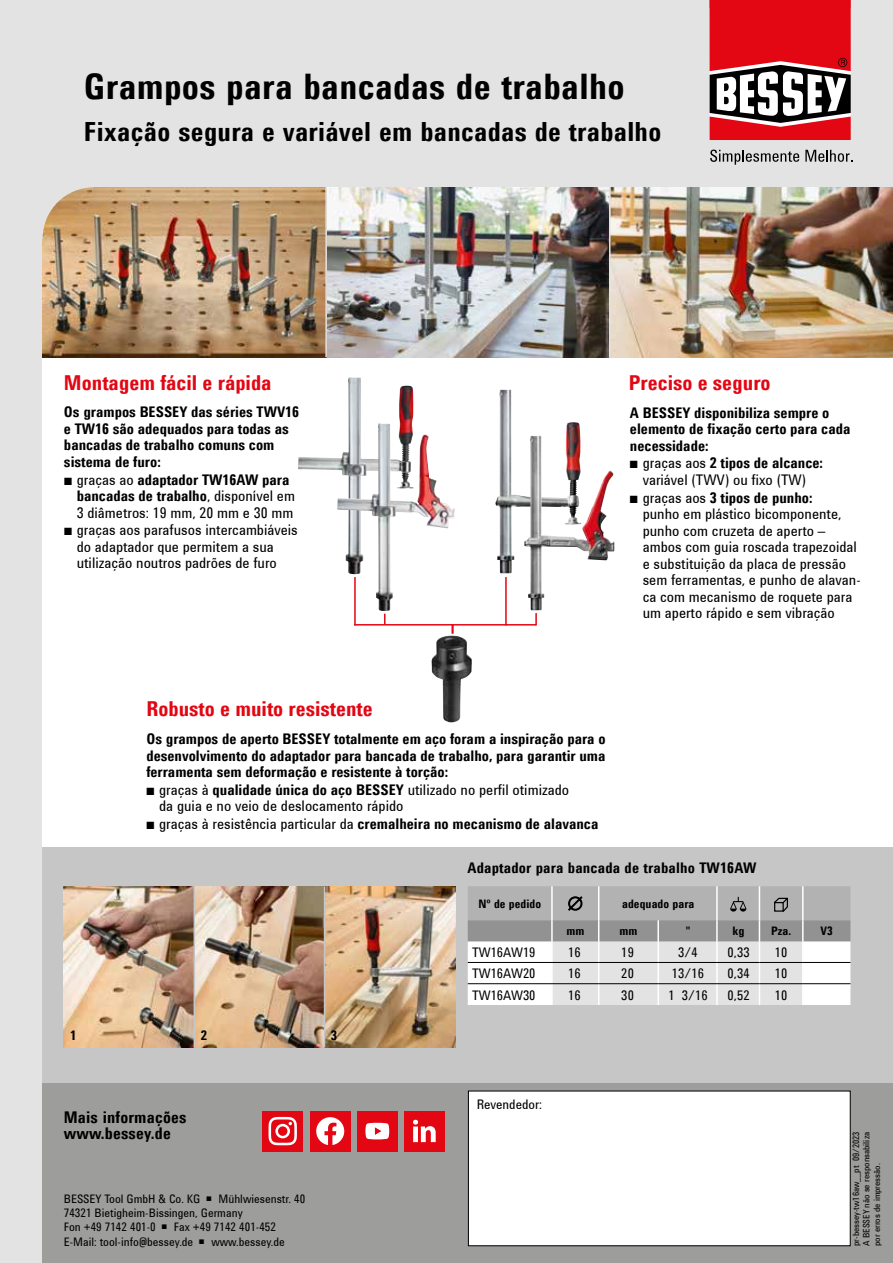
<style>
.page{position:relative;width:893px;height:1263px;background:#e3e3e3}
.page>*{position:absolute;margin:0;border:0;box-sizing:border-box;transform-origin:0 0}
.t1{font:700 36px "Utah WGL Cond";letter-spacing:.01em;color:#000}
.t2{font:700 27px "Utah WGL Cond";letter-spacing:.01em;color:#000}
.t3{font:700 21px "Utah WGL Cond";color:#e30613}
.t4{font:700 16.5px/16.5px "Utah WGL Cond";letter-spacing:.01em;color:#000}
.t5{font:15px/16.8px "Utah WGL Cond";color:#000}
.t6{font:700 15px/16.5px "Utah WGL Cond";color:#000}
.t7{font:13.5px "Utah WGL Cond";color:#000}
.t8{font:700 13.5px "Utah WGL Cond";color:#000}
.t9{font:12px/14.4px "Utah WGL Cond";color:#000}
.t10{font:700 12px "Utah WGL Cond";letter-spacing:.005em;color:#000}
.t11{font:9px/10.5px "Utah WGL Cond";color:#000;text-align:justify}
.s1{font-weight:700}
.s2{font-weight:400}
</style>
<div class="page">
<div style="left:43px;top:198px;width:850px;height:1065px;background:#fff"></div>
<img style="left:43px;top:187px;width:566px;height:170px">
<div style="left:43px;top:847px;width:850px;height:416px;background:#c6c6c6"></div>
<img style="left:610px;top:187px;width:283px;height:170px">
<svg style="left:42px;top:187px;width:52px;height:51px;background:#cca97f"></svg>
<img style="left:64px;top:886px;width:391px;height:161px">
<hr style="left:194px;top:886px;width:1px;height:161px;background:#c6c6c6">
<hr style="left:324px;top:886px;width:1px;height:161px;background:#c6c6c6">
<img style="left:431px;top:635px;width:41px;height:87px">
<div style="left:43px;top:1083px;width:850px;height:180px;background:#9d9d9c"></div>
<hr style="left:325px;top:187px;width:2px;height:170px;background:#e3e3e3">
<hr style="left:609px;top:186px;width:1px;height:171px;background:#e3e3e3">
<img style="left:495px;top:390px;width:86px;height:183px">
<img style="left:524px;top:435px;width:90px;height:175px">
<img style="left:298px;top:377px;width:116px;height:93px">
<img style="left:337px;top:423px;width:118px;height:188px">
<hr style="left:354px;top:624px;width:182px;height:1px;background:#e30613">
<svg style="left:535px;top:613px;width:2px;height:12px"></svg>
<hr style="left:505px;top:577px;width:2px;height:48px;background:#e30613">
<hr style="left:354px;top:577px;width:2px;height:48px;background:#e30613">
<div style="left:468px;top:1091px;width:382px;height:155px;background:#fff;border:1px solid #000"></div>
<div style="left:262px;top:1111px;width:41px;height:40px;background:#e30613"></div>
<svg style="left:269px;top:1117px;width:28px;height:28px"></svg>
<div style="left:310px;top:1111px;width:40px;height:40px;background:#e30613"></div>
<svg style="left:316px;top:1117px;width:28px;height:28px"></svg>
<div style="left:404px;top:1111px;width:40px;height:40px;background:#e30613"></div>
<svg style="left:413px;top:1120px;width:23px;height:22px"></svg>
<svg style="left:468px;top:886px;width:382px;height:119px;background:#c8c7c7"></svg>
<svg style="left:710px;top:150px;width:89px;height:15px"></svg>
<svg style="left:805px;top:150px;width:47px;height:12px"></svg>
<svg style="left:710px;top:0;width:141px;height:140px;background:#be3a42"></svg>
<div style="left:357px;top:1111px;width:40px;height:40px;background:#e30613"></div>
<svg style="left:365px;top:1123px;width:24px;height:16px"></svg>
<h1 class="t1" style="left:84px;top:59px;width:542px">Grampos para bancadas de trabalho</h1>
<h2 class="t2" style="left:84px;top:111px;width:579px">Fixação segura e variável em bancadas de trabalho</h2>
<h3 class="t3" style="left:64px;top:367px;width:209px">Montagem fácil e rápida</h3>
<p class="t6" style="left:64px;top:403px;width:237px">Os grampos BESSEY das séries TWV16 e TW16 são adequados para todas as bancadas de trabalho comuns com sistema de furo:</p>
<p class="t5" style="left:77px;top:470px;width:223px">graças ao <span class="s1">adaptador TW16AW para bancadas de trabalho</span>, disponível em 3 diâmetros: 19 mm, 20 mm e 30 mm graças aos parafusos intercambiáveis do adaptador que permitem a sua utilização noutros padrões de furo</p>
<h3 class="t3" style="left:629px;top:367px;width:143px">Preciso e seguro</h3>
<p class="t6" style="left:630px;top:403px;width:201px">A BESSEY disponibiliza sempre o</p>
<p class="t6" style="left:630px;top:420px;width:222px">elemento de fixação certo para cada</p>
<p class="t6" style="left:630px;top:436px;width:80px">necessidade:</p>
<p class="t6" style="left:643px;top:454px;width:182px"><span class="s2">graças aos</span> 2 tipos de alcance:</p>
<p class="t5" style="left:643px;top:471px;width:165px">variável (TWV) ou fixo (TW)</p>
<p class="t6" style="left:643px;top:489px;width:171px"><span class="s2">graças aos</span> 3 tipos de punho:</p>
<p class="t5" style="left:643px;top:505px;width:200px">punho em plástico bicomponente,</p>
<p class="t5" style="left:643px;top:521px;width:184px">punho com cruzeta de aperto –</p>
<p class="t5" style="left:643px;top:538px;width:216px">ambos com guia roscada trapezoidal</p>
<p class="t5" style="left:643px;top:554px;width:205px">e substituição da placa de pressão</p>
<p class="t5" style="left:643px;top:571px;width:220px">sem ferramentas, e punho de alavan-</p>
<p class="t5" style="left:643px;top:587px;width:211px">ca com mecanismo de roquete para</p>
<p class="t5" style="left:643px;top:604px;width:194px">um aperto rápido e sem vibração</p>
<h3 class="t3" style="left:146px;top:693px;width:228px">Robusto e muito resistente</h3>
<p class="t6" style="left:146px;top:730px;width:461px">Os grampos de aperto BESSEY totalmente em aço foram a inspiração para o</p>
<p class="t6" style="left:146px;top:746px;width:461px">desenvolvimento do adaptador para bancada de trabalho, para garantir uma</p>
<p class="t6" style="left:146px;top:763px;width:303px">ferramenta sem deformação e resistente à torção:</p>
<p class="t5" style="left:159px;top:781px;width:412px">graças à <span class="s1">qualidade única do aço BESSEY</span> utilizado no perfil otimizado</p>
<p class="t5" style="left:159px;top:797px;width:246px">da guia e no veio de deslocamento rápido</p>
<p class="t6" style="left:159px;top:815px;width:441px"><span class="s2">graças à resistência particular da</span> cremalheira no mecanismo de alavanca</p>
<p class="t6" style="left:468px;top:859px;width:290px">Adaptador para bancada de trabalho TW16AW</p>
<p class="t10" style="left:478px;top:894px;width:64px">Nº de pedido</p>
<p class="t10" style="left:622px;top:894px;width:74px">adequado para</p>
<p class="t10" style="left:566px;top:922px;width:20px">mm</p>
<p class="t10" style="left:619px;top:922px;width:20px">mm</p>
<p class="t10" style="left:686px;top:922px;width:6px">"</p>
<p class="t10" style="left:733px;top:922px;width:13px">kg</p>
<p class="t10" style="left:771px;top:922px;width:22px">Pza.</p>
<p class="t10" style="left:821px;top:922px;width:14px">V3</p>
<p class="t8" style="left:70px;top:1025px;width:8px">1</p>
<p class="t8" style="left:201px;top:1025px;width:8px">2</p>
<p class="t8" style="left:331px;top:1025px;width:8px">3</p>
<p class="t4" style="left:64px;top:1108px;width:124px">Mais informações www.bessey.de</p>
<p class="t9" style="left:64px;top:1191px;width:138px">BESSEY Tool GmbH &amp; Co. KG</p>
<p class="t9" style="left:64px;top:1191px;width:243px;text-indent:155px">Mühlwiesenstr. 40<br>74321 Bietigheim-Bissingen, Germany<br>Fon +49 7142 401-0</p>
<p class="t9" style="left:64px;top:1219px;width:214px;text-indent:110px">Fax +49 7142 401-452<br>E-Mail: tool-info@bessey.de</p>
<p class="t9" style="left:211px;top:1234px;width:75px">www.bessey.de</p>
<p class="t7" style="left:472px;top:942px;width:65px">TW16AW19</p>
<p class="t7" style="left:568px;top:942px;width:14px">16</p>
<p class="t7" style="left:621px;top:942px;width:14px">19</p>
<p class="t7" style="left:678px;top:942px;width:21px">3/4</p>
<p class="t7" style="left:728px;top:942px;width:24px">0,33</p>
<p class="t7" style="left:775px;top:942px;width:14px">10</p>
<p class="t7" style="left:472px;top:963px;width:65px">TW16AW20</p>
<p class="t7" style="left:568px;top:963px;width:14px">16</p>
<p class="t7" style="left:621px;top:963px;width:14px">20</p>
<p class="t7" style="left:672px;top:963px;width:34px">13/16</p>
<p class="t7" style="left:728px;top:963px;width:24px">0,34</p>
<p class="t7" style="left:775px;top:963px;width:14px">10</p>
<p class="t7" style="left:472px;top:985px;width:65px">TW16AW30</p>
<p class="t7" style="left:568px;top:985px;width:14px">16</p>
<p class="t7" style="left:621px;top:985px;width:14px">30</p>
<p class="t7" style="left:668px;top:985px;width:41px">1 3/16</p>
<p class="t7" style="left:728px;top:985px;width:24px">0,52</p>
<p class="t7" style="left:775px;top:985px;width:14px">10</p>
<p class="t7" style="left:477px;top:1094px;width:67px">Revendedor:</p>
<p class="t11" style="left:850px;top:1246px;width:116px;rotate:-90deg">pr-bessey-tw16aw__pt 09/2023<br>A BESSEY não se responsabiliza por erros de impressão.</p>
</div>
